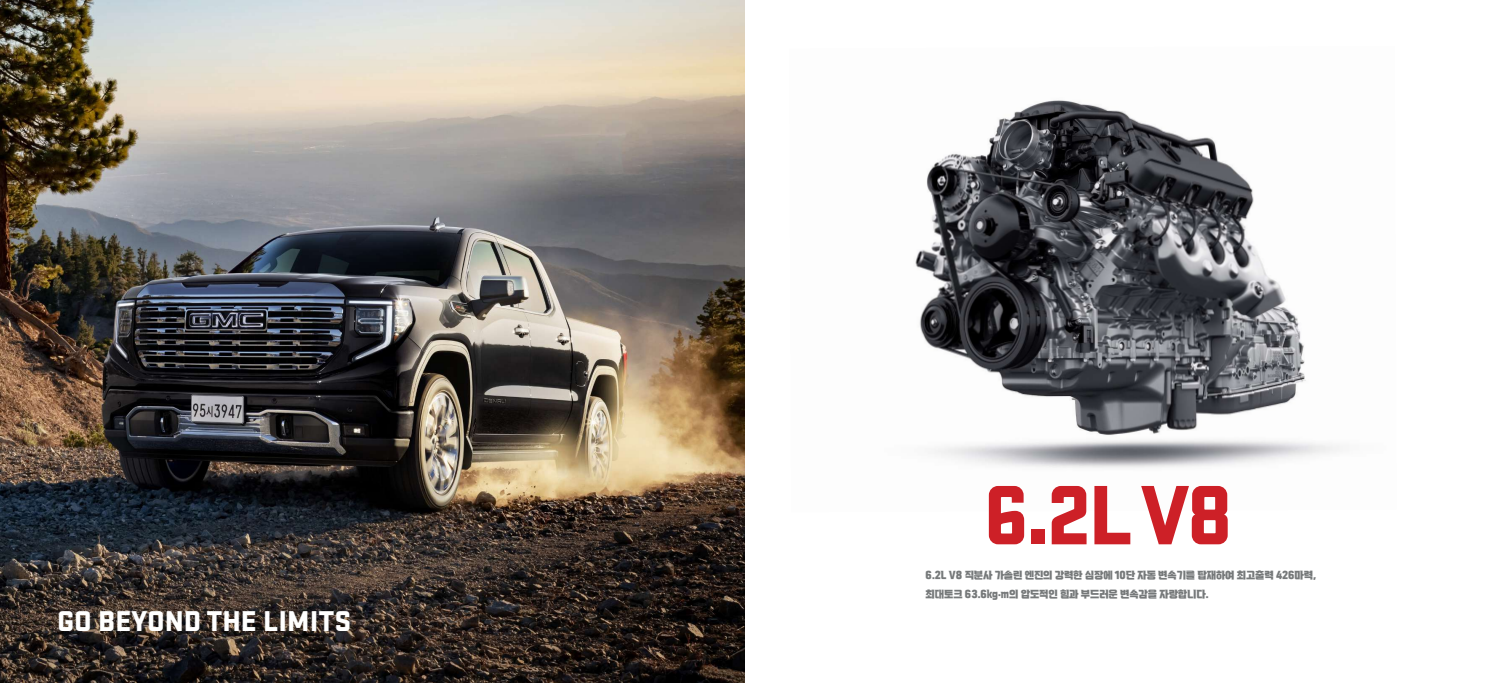
<style>
.page{position:relative;width:1489px;height:683px;background:#fff}
.page>*{position:absolute;margin:0;border:0;box-sizing:border-box;transform-origin:0 0}
.t1{font:900 87.5px "Stratum GMC";color:#cd2027}
.t2{font:900 29.75px "Stratum GMC";color:#fff}
.t3{font:9.62px/19.2px "VITRO CORE OTF";color:#76797a;scale:.96 1}
</style>
<div class="page">
<img style="left:0;top:0;width:744px;height:682px">
<img style="left:915px;top:100px;width:425px;height:368px">
<h2 class="t2" style="left:57px;top:599px;width:296px">GO BEYOND THE LIMITS</h2>
<h1 class="t1" style="left:983px;top:450px;width:251px">6.2L V8</h1>
<p class="t3" style="left:925px;top:565px;width:408px">6.2L V8 직분사 가솔린 엔진의 강력한 심장에 10단 자동 변속기를 탑재하여 최고출력 426마력, 최대토크 63.6kg.m의 압도적인 힘과 부드러운 변속감을 자랑합니다.</p>
</div>
